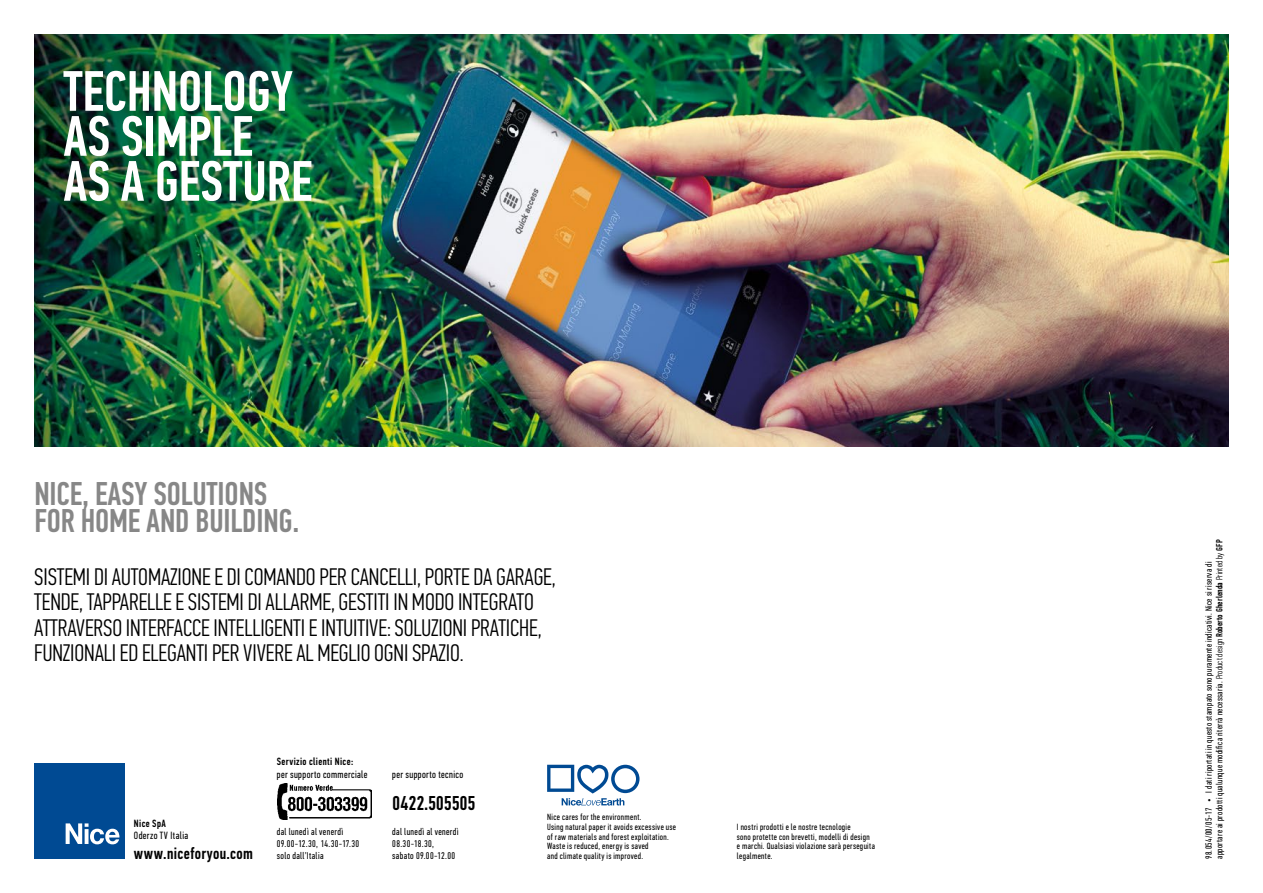
<style>
.page{position:relative;width:1263px;height:893px;background:#fff}
.page>*{position:absolute;margin:0;border:0;box-sizing:border-box;transform-origin:0 0}
.t1{font:500 57px/45px "PF Din Text Comp Pro";letter-spacing:-.005em;color:#fff}
.t2{font:500 33px/27px "PF Din Text Comp Pro";letter-spacing:-.005em;color:#878787}
.t3{font:300 24px/25.5px "PF Din Text Comp Pro";letter-spacing:-.005em;color:#000}
.t4{font:500 20.1px "PF Din Text Comp Pro";letter-spacing:-.015em;color:#000}
.t5{font:500 16.5px "PF Din Text Comp Pro";letter-spacing:.02em;color:#000}
.t6{font:10.5px "PF Din Text Comp Pro";letter-spacing:.035em;color:#000}
.t7{font:500 10.5px "PF Din Text Comp Pro";letter-spacing:.035em;color:#000}
.t8{font:9.75px/11.9px "PF Din Text Comp Pro";letter-spacing:.035em;color:#000}
.t9{font:9px/9.8px "PF Din Text Comp Pro";letter-spacing:.035em;color:#000}
.s1{font-weight:300}
.s2{font-weight:500}
</style>
<div class="page">
<img style="left:34px;top:34px;width:1195px;height:412px">
<div style="left:34px;top:764px;width:91px;height:95px;background:#004a93"></div>
<svg style="left:66px;top:823px;width:54px;height:21px"></svg>
<svg style="left:547px;top:765px;width:92px;height:40px"></svg>
<img style="left:278px;top:783px;width:93px;height:36px">
<h1 class="t1" style="left:63px;top:70px;width:251px">TECHNOLOGY<br>AS SIMPLE<br>AS A GESTURE</h1>
<h2 class="t2" style="left:34px;top:481px;width:267px">NICE, EASY SOLUTIONS<br>FOR HOME AND BUILDING.</h2>
<p class="t3" style="left:34px;top:564px;width:523px">SISTEMI DI AUTOMAZIONE E DI COMANDO PER CANCELLI, PORTE DA GARAGE, TENDE, TAPPARELLE E SISTEMI DI ALLARME, GESTITI IN MODO INTEGRATO ATTRAVERSO INTERFACCE INTELLIGENTI E INTUITIVE: SOLUZIONI PRATICHE, FUNZIONALI ED ELEGANTI PER VIVERE AL MEGLIO OGNI SPAZIO.</p>
<p class="t7" style="left:277px;top:756px;width:78px">Servizio clienti Nice:</p>
<p class="t6" style="left:277px;top:768px;width:92px">per supporto commerciale</p>
<p class="t6" style="left:392px;top:768px;width:73px">per supporto tecnico</p>
<p class="t7" style="left:134px;top:817px;width:33px">Nice SpA</p>
<p class="t6" style="left:134px;top:830px;width:56px">Oderzo TV Italia</p>
<h3 class="t5" style="left:134px;top:844px;width:121px">www.niceforyou.com</h3>
<h3 class="t4" style="left:392px;top:791px;width:85px">0422.505505</h3>
<p class="t8" style="left:277px;top:826px;width:84px">dal lunedì al venerdì<br>09.00-12.30, 14.30-17.30 solo dall’Italia</p>
<p class="t8" style="left:392px;top:826px;width:68px">dal lunedì al venerdì<br>08.30-18.30,<br>sabato 09.00-12.00</p>
<p class="t9" style="left:547px;top:812px;width:131px">Nice cares for the environment.<br>Using natural paper it avoids excessive use of raw materials and forest exploitation.<br>Waste is reduced, energy is saved<br>and climate quality is improved.</p>
<p class="t9" style="left:737px;top:822px;width:139px">I nostri prodotti e le nostre tecnologie<br>sono protette con brevetti, modelli di design e marchi. Qualsiasi violazione sarà perseguita legalmente.</p>
<p class="t9" style="left:1203px;top:859px;width:321px;line-height:10.8px;rotate:-90deg">98.054/00/05-17 • I dati riportati in questo stampato sono puramente indicativi. Nice si riserva di apportare ai prodotti qualunque modifica riterrà necessaria. <span class="s1">Product design</span> <span class="s2">Roberto Gherlenda</span> <span class="s1">Printed by</span> <span class="s2">GFP</span></p>
</div>
